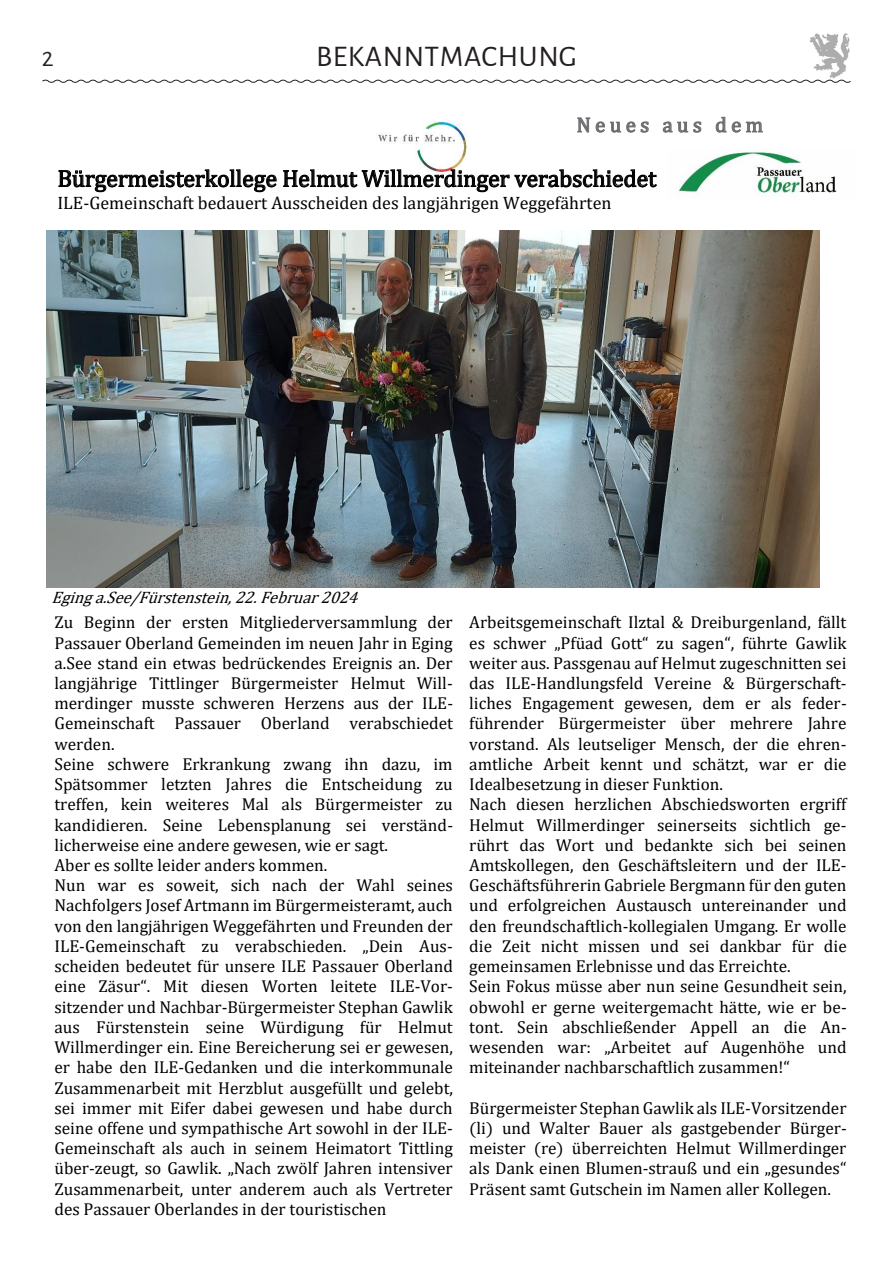
<style>
.page{position:relative;width:893px;height:1263px;background:#fff}
.page>*{position:absolute;margin:0;border:0;box-sizing:border-box;transform-origin:0 0}
.t1{font:30px "Alegreya Sans";letter-spacing:.02em;color:#231f20}
.t2{font:24px "Cambria Math";letter-spacing:-.005em;color:#000}
.t3{font:24px "Alegreya Sans";color:#231f20}
.t4{font:21px "Cambria Math";letter-spacing:.205em;color:#6d6d72}
.t5{font:18px "Cambria Math";color:#000}
.t6{font:17.25px/20.2px "Cambria Math";color:#000}
.t7{font:italic 16.5px "Cambria Math";color:#000}
</style>
<div class="page">
<img style="left:809px;top:33px;width:41px;height:46px">
<svg style="left:42px;top:79px;width:809px;height:4px"></svg>
<img style="left:377px;top:121px;width:90px;height:53px">
<img style="left:677px;top:151px;width:160px;height:44px">
<img style="left:47px;top:231px;width:773px;height:356px">
<h2 class="t3" style="left:42px;top:41px;width:13px">2</h2>
<h1 class="t1" style="left:316px;top:36px;width:262px">BEKANNTMACHUNG</h1>
<p class="t4" style="left:577px;top:112px;width:188px">Neues aus dem</p>
<h2 class="t2" style="left:58px;top:164px;width:600px">Bürgermeisterkollege Helmut Willmerdinger verabschiedet</h2>
<p class="t5" style="left:58px;top:192px;width:556px">ILE-Gemeinschaft bedauert Ausscheiden des langjährigen Weggefährten</p>
<p class="t7" style="left:52px;top:588px;width:338px">Eginga.See/Fürstenstein,22.Februar2024</p>
<p class="t6" style="left:54px;top:612px;width:400px">Zu Beginn der ersten Mitgliederversammlung der Passauer Oberland Gemeinden im neuen Jahr in Eging a.See stand ein etwas bedrückendes Ereignis an. Der langjährige Tittlinger Bürgermeister Helmut Will&shy;merdinger musste schweren Herzens aus der ILE-Gemeinschaft Passauer Oberland verabschiedet werden.<br>Seine schwere Erkrankung zwang ihn dazu, im Spätsommer letzten Jahres die Entscheidung zu treffen, kein weiteres Mal als Bürgermeister zu kandidieren. Seine Lebensplanung sei verständ&shy;licherweise eine andere gewesen, wie er sagt.<br>Aber es sollte leider anders kommen.<br>Nun war es soweit, sich nach der Wahl seines Nachfolgers Josef Artmann im Bürgermeisteramt, auch von den langjährigen Weggefährten und Freunden der ILE-Gemeinschaft zu verabschieden. „Dein Aus&shy;scheiden bedeutet für unsere ILE Passauer Oberland eine Zäsur“. Mit diesen Worten leitete ILE-Vor&shy;sitzender und Nachbar-Bürgermeister Stephan Gawlik aus Fürstenstein seine Würdigung für Helmut Willmerdinger ein. Eine Bereicherung sei er gewesen, er habe den ILE-Gedanken und die interkommunale Zusammenarbeit mit Herzblut ausgefüllt und gelebt, sei immer mit Eifer dabei gewesen und habe durch seine offene und sympathische Art sowohl in der ILE-Gemeinschaft als auch in seinem Heimatort Tittling über-zeugt, so Gawlik. „Nach zwölf Jahren intensiver Zusammenarbeit, unter anderem auch als Vertreter des Passauer Oberlandes in der touristischen</p>
<p class="t6" style="left:469px;top:612px;width:379px">Arbeitsgemeinschaft Ilztal &amp; Dreiburgenland, fällt es schwer „Pfüad Gott“ zu sagen“, führte Gawlik weiter aus. Passgenau auf Helmut zugeschnitten sei das ILE-Handlungsfeld Vereine &amp; Bürgerschaft&shy;liches Engagement gewesen, dem er als feder&shy;führender Bürgermeister über mehrere Jahre vorstand. Als leutseliger Mensch, der die ehren&shy;amtliche Arbeit kennt und schätzt, war er die Idealbesetzung in dieser Funktion.<br>Nach diesen herzlichen Abschiedsworten ergriff Helmut Willmerdinger seinerseits sichtlich ge&shy;rührt das Wort und bedankte sich bei seinen Amtskollegen, den Geschäftsleitern und der ILE-Geschäftsführerin Gabriele Bergmann für den guten und erfolgreichen Austausch untereinander und den freundschaftlich-kollegialen Umgang. Er wolle die Zeit nicht missen und sei dankbar für die gemeinsamen Erlebnisse und das Erreichte.<br>Sein Fokus müsse aber nun seine Gesundheit sein, obwohl er gerne weitergemacht hätte, wie er be&shy;tont. Sein abschließender Appell an die An&shy;wesenden war: „Arbeitet auf Augenhöhe und miteinander nachbarschaftlich zusammen!“</p>
<p class="t6" style="left:469px;top:1098px;width:379px;text-align:justify">Bürgermeister Stephan Gawlik als ILE-Vorsitzender (li) und Walter Bauer als gastgebender Bürger&shy;meister (re) überreichten Helmut Willmerdinger als Dank einen Blumen-strauß und ein „gesundes“ Präsent samt Gutschein im Namen aller Kollegen.</p>
</div>
